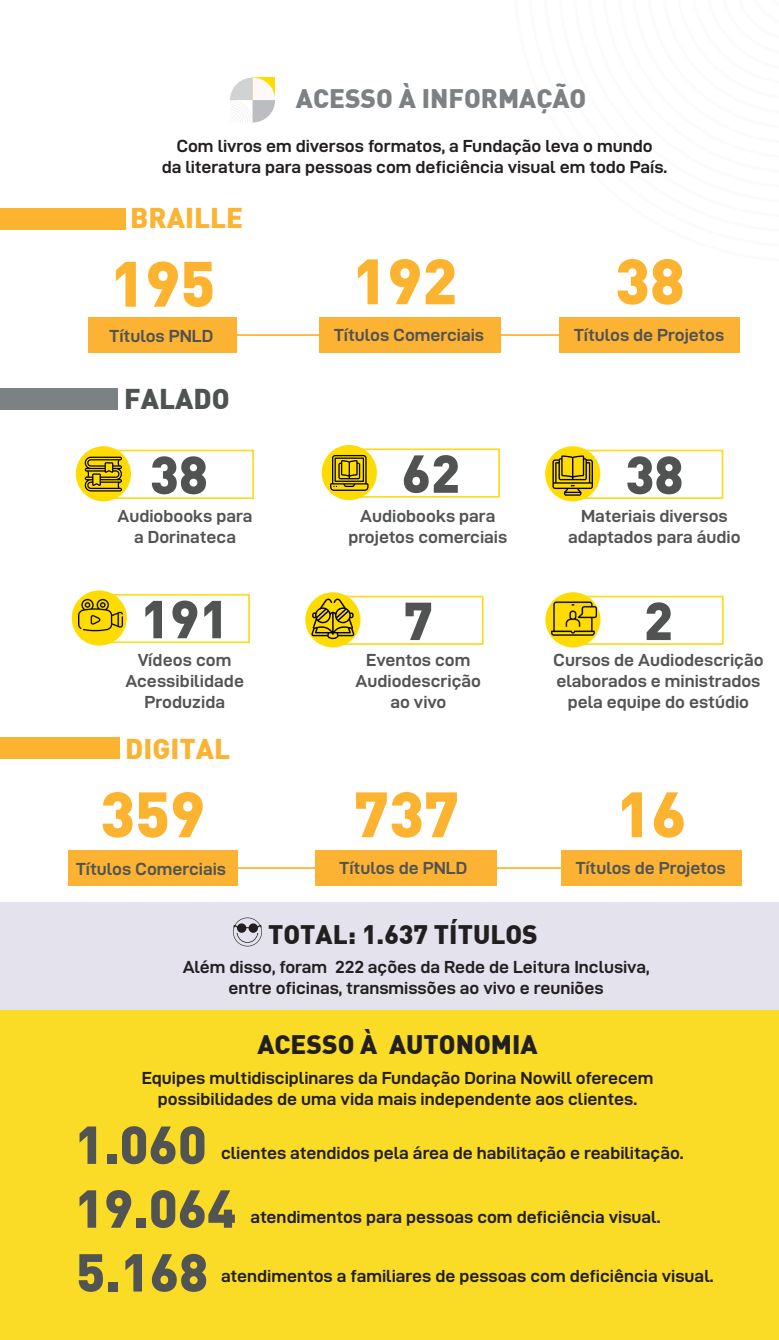
<style>
.page{position:relative;width:779px;height:1340px;background:#fff}
.page>*{position:absolute;margin:0;border:0;box-sizing:border-box;transform-origin:0 0}
.t1{font:900 63px "DIN";color:#fcb330}
.t2{font:900 52.5px "DIN";color:#525453}
.t3{font:900 52.5px "DIN";color:#515252}
.t4{font:900 28px "DIN";color:#fcb333}
.t5{font:900 28px "DIN";color:#4f5252}
.t6{font:900 26.25px "DIN";color:#231f20}
.t7{font:900 26.25px "DIN";color:#7d8183}
.t8{font:17.5px/21px "D DIN Exp Bold";color:#231f20;text-align:center}
.t9{font:17.5px/21px "D DIN Exp Bold";color:#525453;text-align:center}
.t10{font:17.5px "D DIN Exp Bold";color:#515252}
.t11{font:17.5px "D DIN Exp Bold";color:#525454}
</style>
<div class="page">
<div style="left:0;top:902px;width:779px;height:108px;background:#e4e2ed"></div>
<div style="left:0;top:1010px;width:779px;height:329px;background:#fadc26"></div>
<div style="left:102px;top:449px;width:152px;height:50px;border:2px solid #fadc26"></div>
<div style="left:98px;top:594px;width:152px;height:49px;border:2px solid #fadc26"></div>
<div style="left:332px;top:595px;width:151px;height:50px;border:2px solid #fadc26"></div>
<div style="left:572px;top:595px;width:151px;height:50px;border:2px solid #fadc26"></div>
<div style="left:348px;top:448px;width:152px;height:49px;border:2px solid #fadc26"></div>
<div style="left:572px;top:449px;width:151px;height:50px;border:2px solid #fadc26"></div>
<hr style="left:98px;top:334px;width:642px;height:2px;background:#fcb333">
<div style="left:88px;top:317px;width:149px;height:36px;background:#fcb333"></div>
<div style="left:319px;top:317px;width:181px;height:36px;background:#fcb333"></div>
<div style="left:560px;top:317px;width:180px;height:36px;background:#fcb333"></div>
<div style="left:0;top:208px;width:125px;height:22px;background:#fcb330"></div>
<div style="left:0;top:737px;width:119px;height:21px;background:#fcb330"></div>
<div style="left:0;top:388px;width:118px;height:22px;background:#7c8283"></div>
<div style="left:76px;top:446px;width:55px;height:55px;background:#ffdc01;border-radius:50%"></div>
<div style="left:72px;top:590px;width:55px;height:55px;background:#ffdc01;border-radius:50%"></div>
<div style="left:305px;top:592px;width:55px;height:55px;background:#ffdc01;border-radius:50%"></div>
<div style="left:545px;top:592px;width:55px;height:55px;background:#ffdc01;border-radius:50%"></div>
<div style="left:322px;top:445px;width:55px;height:55px;background:#ffdc01;border-radius:50%"></div>
<div style="left:545px;top:446px;width:55px;height:55px;background:#ffdc01;border-radius:50%"></div>
<svg style="left:85px;top:456px;width:37px;height:35px"></svg>
<svg style="left:330px;top:455px;width:38px;height:36px"></svg>
<svg style="left:552px;top:455px;width:41px;height:41px"></svg>
<svg style="left:311px;top:598px;width:43px;height:41px"></svg>
<img style="left:79px;top:593px;width:44px;height:44px">
<img style="left:552px;top:596px;width:45px;height:45px">
<hr style="left:86px;top:867px;width:642px;height:2px;background:#fcb333">
<div style="left:68px;top:850px;width:169px;height:35px;background:#fcb333"></div>
<div style="left:316px;top:850px;width:181px;height:35px;background:#fcb333"></div>
<div style="left:561px;top:850px;width:180px;height:35px;background:#fcb333"></div>
<svg style="left:233px;top:917px;width:29px;height:29px"></svg>
<svg style="left:230px;top:78px;width:45px;height:45px"></svg>
<p class="t7" style="left:296px;top:81px;width:292px">ACESSO À INFORMAÇÃO</p>
<p class="t8" style="left:176px;top:135px;width:478px">Com livros em diversos formatos, a Fundação leva o mundo</p>
<p class="t8" style="left:162px;top:156px;width:507px">da literatura para pessoas com deficiência visual em todo País.</p>
<p class="t4" style="left:130px;top:199px;width:115px">BRAILLE</p>
<p class="t1" style="left:110px;top:242px;width:107px">195</p>
<p class="t1" style="left:352px;top:239px;width:107px">192</p>
<p class="t1" style="left:615px;top:239px;width:72px">38</p>
<p class="t10" style="left:110px;top:326px;width:105px">Títulos PNLD</p>
<p class="t10" style="left:334px;top:325px;width:152px">Títulos Comerciais</p>
<p class="t10" style="left:574px;top:325px;width:152px">Títulos de Projetos</p>
<p class="t5" style="left:124px;top:380px;width:107px">FALADO</p>
<p class="t3" style="left:150px;top:440px;width:60px">38</p>
<p class="t9" style="left:117px;top:505px;width:137px">Audiobooks para</p>
<p class="t9" style="left:134px;top:526px;width:103px">a Dorinateca</p>
<p class="t3" style="left:402px;top:438px;width:60px">62</p>
<p class="t3" style="left:625px;top:440px;width:60px">38</p>
<p class="t11" style="left:360px;top:506px;width:137px">Audiobooks para</p>
<p class="t11" style="left:348px;top:527px;width:160px">projetos comerciais</p>
<p class="t9" style="left:568px;top:505px;width:174px">Materiais diversos adaptados para áudio</p>
<p class="t3" style="left:141px;top:584px;width:90px">191</p>
<p class="t3" style="left:404px;top:586px;width:31px">7</p>
<p class="t3" style="left:644px;top:586px;width:31px">2</p>
<p class="t9" style="left:125px;top:649px;width:120px">Vídeos com<br>Acessibilidade<br>Produzida</p>
<p class="t4" style="left:125px;top:729px;width:106px">DIGITAL</p>
<p class="t9" style="left:356px;top:649px;width:127px">Eventos com<br>Audiodescrição</p>
<p class="t9" style="left:390px;top:691px;width:57px">ao vivo</p>
<p class="t9" style="left:553px;top:649px;width:212px">Cursos de Audiodescrição elaborados e ministrados pela equipe do estúdio</p>
<p class="t1" style="left:100px;top:772px;width:107px">359</p>
<p class="t1" style="left:354px;top:772px;width:107px">737</p>
<p class="t1" style="left:616px;top:772px;width:72px">16</p>
<p class="t9" style="left:76px;top:857px;width:152px">Títulos Comerciais</p>
<p class="t9" style="left:339px;top:857px;width:129px">Títulos de PNLD</p>
<p class="t9" style="left:576px;top:857px;width:152px">Títulos de Projetos</p>
<p class="t6" style="left:268px;top:916px;width:271px">TOTAL: 1.637 TÍTULOS</p>
<p class="t8" style="left:183px;top:956px;width:468px">Além disso, foram 222 ações da Rede de Leitura Inclusiva,</p>
<p class="t8" style="left:228px;top:977px;width:377px">entre oficinas, transmissões ao vivo e reuniões</p>
<p class="t6" style="left:257px;top:1027px;width:282px">ACESSO À AUTONOMIA</p>
<p class="t8" style="left:142px;top:1067px;width:513px">Equipes multidisciplinares da Fundação Dorina Nowill oferecem possibilidades de uma vida mais independente aos clientes.</p>
<p class="t2" style="left:75px;top:1109px;width:134px">1.060</p>
<p class="t2" style="left:75px;top:1173px;width:163px">19.064</p>
<p class="t2" style="left:76px;top:1237px;width:134px">5.168</p>
<p class="t8" style="left:221px;top:1141px;width:464px">clientes atendidos pela área de habilitação e reabilitação.</p>
<p class="t8" style="left:250px;top:1206px;width:411px">atendimentos para pessoas com deficiência visual.</p>
<p class="t8" style="left:221px;top:1264px;width:494px">atendimentos a familiares de pessoas com deficiência visual.</p>
</div>
